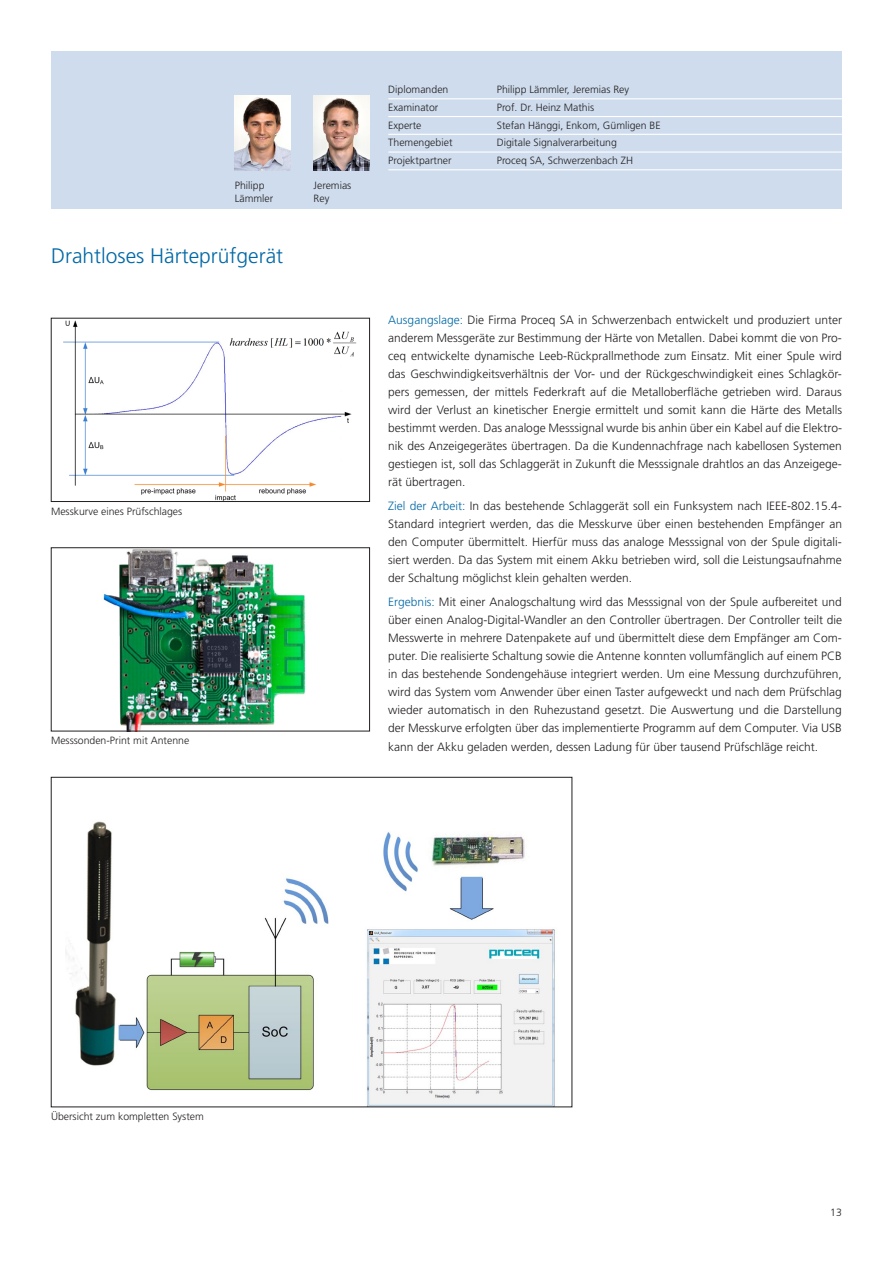
<style>
.page{position:relative;width:893px;height:1263px;background:#fff}
.page>*{position:absolute;margin:0;border:0;box-sizing:border-box;transform-origin:0 0}
.t1{font:300 21px "Frutiger LT Pro";color:#0068a5}
.t2{font:300 12px/18px "Frutiger LT Pro";color:#231f20;text-align:justify}
.t3{font:300 10.5px/13.5px "Frutiger LT Pro";color:#231f20}
.s1{color:#0068a5}
</style>
<div class="page">
<div style="left:51px;top:51px;width:791px;height:157px;background:#cedced"></div>
<img style="left:64px;top:320px;width:293px;height:180px">
<div style="left:51px;top:318px;width:319px;height:184px;border:1px solid #231f20"></div>
<img style="left:103px;top:549px;width:203px;height:180px">
<div style="left:51px;top:547px;width:319px;height:184px;border:1px solid #231f20"></div>
<img style="left:65px;top:821px;width:490px;height:284px">
<hr style="left:388px;top:98px;width:454px;height:1px;background:#fff">
<hr style="left:388px;top:116px;width:454px;height:1px;background:#fff">
<hr style="left:388px;top:134px;width:454px;height:1px;background:#fff">
<hr style="left:388px;top:151px;width:454px;height:2px;background:#fff">
<hr style="left:388px;top:169px;width:454px;height:1px;background:#fff">
<img style="left:235px;top:95px;width:56px;height:75px">
<img style="left:314px;top:95px;width:56px;height:75px">
<p class="t3" style="left:235px;top:178px;width:40px">Philipp<br>Lämmler</p>
<p class="t3" style="left:314px;top:178px;width:39px">Jeremias<br>Rey</p>
<h1 class="t1" style="left:51px;top:243px;width:234px">Drahtloses Härteprüfgerät</h1>
<p class="t3" style="left:51px;top:504px;width:133px">Messkurve eines Prüfschlages</p>
<p class="t3" style="left:51px;top:734px;width:140px">Messsonden-Print mit Antenne</p>
<p class="t3" style="left:388px;top:83px;width:62px">Diplomanden</p>
<p class="t3" style="left:497px;top:83px;width:134px">Philipp Lämmler, Jeremias Rey</p>
<p class="t3" style="left:388px;top:101px;width:52px">Examinator</p>
<p class="t3" style="left:497px;top:101px;width:99px">Prof. Dr. Heinz Mathis</p>
<p class="t3" style="left:388px;top:118px;width:35px">Experte</p>
<p class="t3" style="left:497px;top:118px;width:165px">Stefan Hänggi, Enkom, Gümligen BE</p>
<p class="t3" style="left:388px;top:136px;width:66px">Themengebiet</p>
<p class="t3" style="left:497px;top:136px;width:122px">Digitale Signalverarbeitung</p>
<p class="t3" style="left:388px;top:154px;width:65px">Projektpartner</p>
<p class="t3" style="left:497px;top:154px;width:138px">Proceq SA, Schwerzenbach ZH</p>
<p class="t2" style="left:388px;top:311px;width:455px"><span class="s1">Ausgangslage:</span> Die Firma Proceq SA in Schwerzenbach entwickelt und produziert unter anderem Messgeräte zur Bestimmung der Härte von Metallen. Dabei kommt die von Pro&shy;ceq entwickelte dynamische Leeb-Rückprallmethode zum Einsatz. Mit einer Spule wird das Geschwindigkeitsverhältnis der Vor- und der Rückgeschwindigkeit eines Schlagkör&shy;pers gemessen, der mittels Federkraft auf die Metalloberfläche getrieben wird. Daraus wird der Verlust an kinetischer Energie ermittelt und somit kann die Härte des Metalls bestimmt werden. Das analoge Messsignal wurde bis anhin über ein Kabel auf die Elektro&shy;nik des Anzeigegerätes übertragen. Da die Kundennachfrage nach kabellosen Systemen gestiegen ist, soll das Schlaggerät in Zukunft die Messsignale drahtlos an das Anzeigege&shy;rät übertragen.</p>
<p class="t2" style="left:388px;top:497px;width:455px"><span class="s1">Ziel der Arbeit:</span> In das bestehende Schlaggerät soll ein Funksystem nach IEEE-802.15.4- Standard integriert werden, das die Messkurve über einen bestehenden Empfänger an den Computer übermittelt. Hierfür muss das analoge Messsignal von der Spule digitali&shy;siert werden. Da das System mit einem Akku betrieben wird, soll die Leistungsaufnahme der Schaltung möglichst klein gehalten werden.</p>
<p class="t2" style="left:388px;top:593px;width:455px"><span class="s1">Ergebnis:</span> Mit einer Analogschaltung wird das Messsignal von der Spule aufbereitet und über einen Analog-Digital-Wandler an den Controller übertragen. Der Controller teilt die Messwerte in mehrere Datenpakete auf und übermittelt diese dem Empfänger am Com&shy;puter. Die realisierte Schaltung sowie die Antenne konnten vollumfänglich auf einem PCB in das bestehende Sondengehäuse integriert werden. Um eine Messung durchzuführen, wird das System vom Anwender über einen Taster aufgeweckt und nach dem Prüfschlag wieder automatisch in den Ruhezustand gesetzt. Die Auswertung und die Darstellung der Messkurve erfolgten über das implementierte Programm auf dem Computer. Via USB kann der Akku geladen werden, dessen Ladung für über tausend Prüfschläge reicht.</p>
<p class="t3" style="left:51px;top:1110px;width:154px">Übersicht zum kompletten System</p>
<p class="t3" style="left:830px;top:1206px;width:13px">13</p>
</div>
